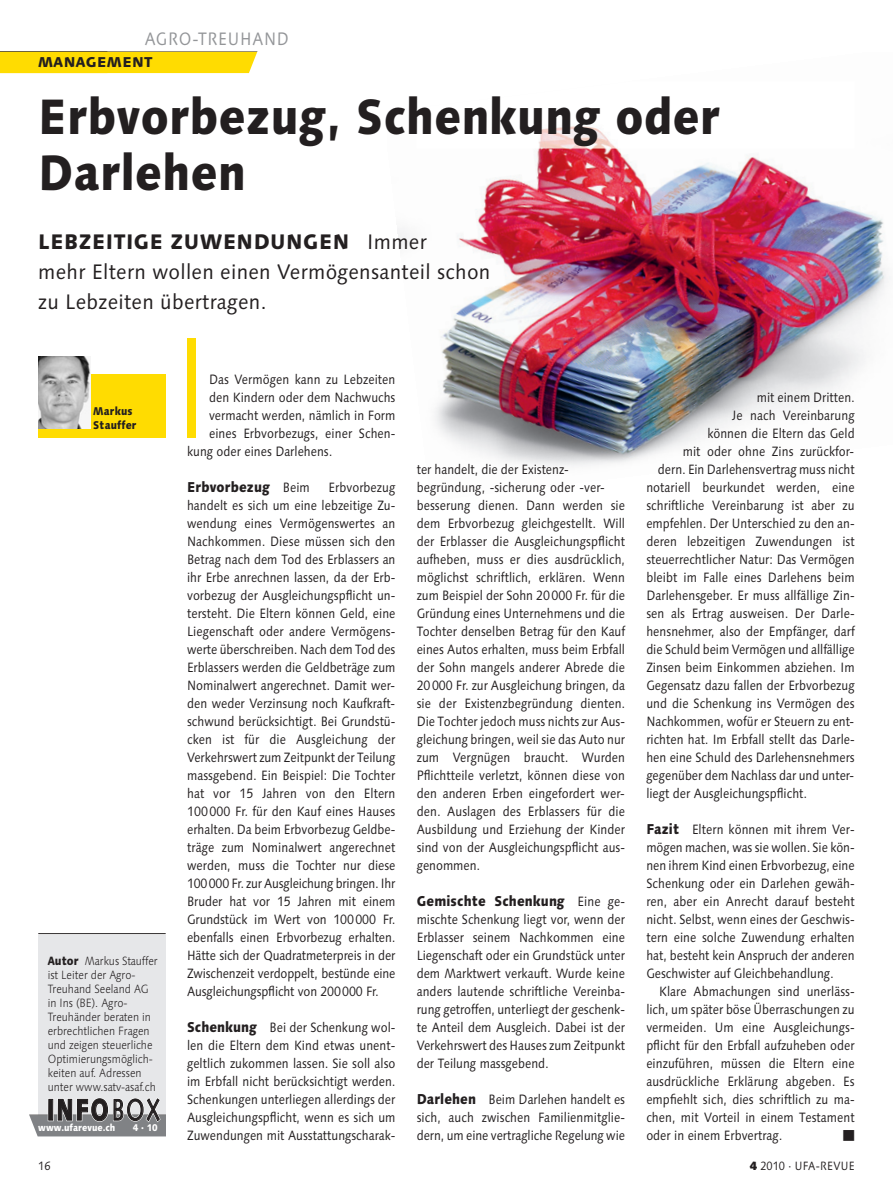
<style>
.page{position:relative;width:893px;height:1191px;background:#fff}
.page>*{position:absolute;margin:0;border:0;box-sizing:border-box;transform-origin:0 0}
.t1{font:800 49.5px/55.5px "Linotype Syntax";letter-spacing:.01em;color:#231f20;scale:.88 1}
.t2{font:900 30px "Syntax";color:#231f20;scale:.7 1}
.t3{font:21px/30px "Linotype Syntax";letter-spacing:.015em;color:#231f20;scale:.95 1}
.t4{font:18px "Linotype Syntax";letter-spacing:.05em;color:#939598;scale:.88 1}
.t5{font:800 14.25px "Linotype Syntax";letter-spacing:.01em;color:#231f20;scale:.88 1}
.t6{font:800 14.25px "Linotype Syntax";letter-spacing:.01em;color:#231f20}
.t7{font:13.5px/18px "Linotype Syntax";color:#231f20;text-align:justify;scale:.88 1}
.t8{font:13.5px "Universal Newswith Comm Pi";color:#231f20}
.t9{font:300 12px/14px "Linotype Syntax";color:#231f20;scale:.88 1}
.t10{font:12px "Linotype Syntax";letter-spacing:.035em;color:#231f20;scale:.88 1}
.t11{font:12px "Linotype Syntax";letter-spacing:.015em;color:#231f20;scale:.88 1}
.t12{font:800 11.25px/13.5px "Linotype Syntax";letter-spacing:.015em;color:#231f20;scale:.88 1}
.t13{font:800 9.75px "Linotype Syntax";color:#fff;scale:.88 1}
.s1{font-weight:800}
.s2{font-weight:400}
.s3{font-weight:400;font-size:13.5px}
.s4{font-weight:800;font-size:14.25px}
.s5{font-weight:900}
</style>
<div class="page">
<img style="left:397px;top:148px;width:493px;height:318px">
<img style="left:539px;top:126px;width:77px;height:22px">
<hr style="left:0;top:51px;width:257px;height:1px;background:#231f20">
<div style="left:0;top:52px;width:257px;height:21px;background:#ffdc01"></div>
<div style="left:38px;top:375px;width:128px;height:63px;background:#ffdc01"></div>
<img style="left:38px;top:357px;width:52px;height:72px">
<div style="left:187px;top:339px;width:9px;height:99px;background:#ffdc01"></div>
<div style="left:38px;top:935px;width:128px;height:197px;background:#e6e7e9"></div>
<hr style="left:38px;top:933px;width:128px;height:1px;background:#231f20">
<div style="left:29px;top:1115px;width:137px;height:21px;background:#808285"></div>
<hr style="left:29px;top:1114px;width:137px;height:1px;background:#231f20">
<h3 class="t4" style="left:145px;top:32px;width:165px">AGRO-TREUHAND</h3>
<p class="t6" style="left:38px;top:55px;width:116px">MANAGEMENT</p>
<h1 class="t1" style="left:38px;top:95px;width:776px">Erbvorbezug, Schenkung oder<br>Darlehen</h1>
<h3 class="t3" style="left:38px;top:229px;width:477px"><span class="s1">LEBZEITIGE ZUWENDUNGEN</span> Immer<br>mehr Eltern wollen einen Vermögensanteil schon zu Lebzeiten übertragen.</h3>
<p class="t12" style="left:93px;top:406px;width:51px">Markus<br>Stauffer</p>
<p class="t9" style="left:48px;top:955px;width:126px"><span class="s1">Autor</span> Markus Stauffer ist Leiter der Agro-<br>Treuhand Seeland AG in Ins (BE). Agro-<br>Treuhänder beraten in erbrechtlichen Fragen und zeigen steuerliche<br>Optimierungsmöglich&shy;keiten auf. Adressen unter www.satv-asaf.ch</p>
<h2 class="t2" style="left:47px;top:1097px;width:162px">INFO<span class="s2">BOX</span></h2>
<p class="t13" style="left:38px;top:1123px;width:89px">www.ufarevue.ch</p>
<p class="t13" style="left:133px;top:1123px;width:30px">4 · 10</p>
<p class="t7" style="left:209px;top:371px;width:213px">Das Vermögen kann zu Lebzeiten</p>
<p class="t7" style="left:209px;top:389px;width:213px">den Kindern oder dem Nachwuchs</p>
<p class="t7" style="left:209px;top:407px;width:213px">vermacht werden, nämlich in Form</p>
<p class="t7" style="left:209px;top:425px;width:213px">eines Erbvorbezugs, einer Schen-</p>
<p class="t7" style="left:187px;top:443px;width:166px">kung oder eines Darlehens.</p>
<p class="t5" style="left:187px;top:480px;width:141px">Erbvorbezug <span class="s3">Beim</span></p>
<p class="t7" style="left:187px;top:479px;width:238px;text-indent:141px">Erbvorbezug handelt es sich um eine lebzeitige Zu&shy;wendung eines Vermögenswertes an Nachkommen. Diese müssen sich den Betrag nach dem Tod des Erblassers an ihr Erbe anrechnen lassen, da der Erb&shy;vorbezug der Ausgleichungspflicht un&shy;tersteht. Die Eltern können Geld, eine Liegenschaft oder andere Vermögens&shy;werte überschreiben. Nach dem Tod des Erblassers werden die Geldbeträge zum Nominalwert angerechnet. Damit wer&shy;den weder Verzinsung noch Kaufkraft&shy;schwund berücksichtigt. Bei Grundstü&shy;cken ist für die Ausgleichung der Verkehrswert zum Zeitpunkt der Teilung massgebend. Ein Beispiel: Die Tochter hat vor 15 Jahren von den Eltern 100000 Fr. für den Kauf eines Hauses erhalten. Da beim Erbvorbezug Geldbe&shy;träge zum Nominalwert angerechnet werden, muss die Tochter nur diese 100000 Fr. zur Ausgleichung bringen. Ihr Bruder hat vor 15 Jahren mit einem Grundstück im Wert von 100000 Fr. ebenfalls einen Erbvorbezug erhalten.<br>Hätte sich der Quadratmeterpreis in der Zwischenzeit verdoppelt, bestünde eine Ausgleichungspflicht von 200000 Fr.</p>
<p class="t7" style="left:187px;top:1019px;width:238px"><span class="s4">Schenkung</span> Bei der Schenkung wol&shy;len die Eltern dem Kind etwas unent&shy;geltlich zukommen lassen. Sie soll also im Erbfall nicht berücksichtigt werden.<br>Schenkungen unterliegen allerdings der Ausgleichungspflicht, wenn es sich um Zuwendungen mit Ausstattungscharak-</p>
<p class="t7" style="left:417px;top:461px;width:238px;text-align:left">ter handelt, die der Existenz&shy;begründung, -sicherung oder -ver&shy;besserung dienen. Dann werden sie dem Erbvorbezug gleichgestellt. Will der Erblasser die Ausgleichungspflicht aufheben, muss er dies ausdrücklich, möglichst schriftlich, erklären. Wenn zum Beispiel der Sohn 20000 Fr. für die Gründung eines Unternehmens und die Tochter denselben Betrag für den Kauf eines Autos erhalten, muss beim Erbfall der Sohn mangels anderer Abrede die 20000 Fr. zur Ausgleichung bringen, da sie der Existenzbegründung dienten.<br>Die Tochter jedoch muss nichts zur Aus&shy;gleichung bringen, weil sie das Auto nur zum Vergnügen braucht. Wurden Pflichtteile verletzt, können diese von den anderen Erben eingefordert wer&shy;den. Auslagen des Erblassers für die Ausbildung und Erziehung der Kinder sind von der Ausgleichungspflicht aus&shy;genommen.</p>
<p class="t5" style="left:417px;top:894px;width:238px">Gemischte Schenkung <span class="s3">Eine ge-</span></p>
<p class="t7" style="left:417px;top:911px;width:238px">mischte Schenkung liegt vor, wenn der Erblasser seinem Nachkommen eine Liegenschaft oder ein Grundstück unter dem Marktwert verkauft. Wurde keine anders lautende schriftliche Vereinba&shy;rung getroffen, unterliegt der geschenk&shy;te Anteil dem Ausgleich. Dabei ist der Verkehrswert des Hauses zum Zeitpunkt der Teilung massgebend.</p>
<p class="t7" style="left:417px;top:1091px;width:238px"><span class="s4">Darlehen</span> Beim Darlehen handelt es sich, auch zwischen Familienmitglie&shy;dern, um eine vertragliche Regelung wie</p>
<p class="t7" style="left:757px;top:389px;width:113px">mit einem Dritten.</p>
<p class="t7" style="left:732px;top:407px;width:141px">Je nach Vereinbarung</p>
<p class="t7" style="left:707px;top:425px;width:169px">können die Eltern das Geld</p>
<p class="t7" style="left:683px;top:443px;width:196px">mit oder ohne Zins zurückfor-</p>
<p class="t7" style="left:658px;top:461px;width:225px">dern. Ein Darlehensvertrag muss nicht</p>
<p class="t7" style="left:646px;top:479px;width:238px">notariell beurkundet werden, eine</p>
<p class="t7" style="left:646px;top:497px;width:238px">schriftliche Vereinbarung ist aber zu</p>
<p class="t7" style="left:646px;top:515px;width:238px">empfehlen. Der Unterschied zu den an-</p>
<p class="t7" style="left:646px;top:533px;width:238px">deren lebzeitigen Zuwendungen ist</p>
<p class="t7" style="left:646px;top:551px;width:238px">steuerrechtlicher Natur: Das Vermögen</p>
<p class="t7" style="left:646px;top:569px;width:238px">bleibt im Falle eines Darlehens beim</p>
<p class="t7" style="left:646px;top:587px;width:238px">Darlehensgeber. Er muss allfällige Zin-</p>
<p class="t7" style="left:646px;top:605px;width:238px">sen als Ertrag ausweisen. Der Darle-</p>
<p class="t7" style="left:646px;top:623px;width:238px">hensnehmer, also der Empfänger, darf</p>
<p class="t7" style="left:646px;top:641px;width:238px">die Schuld beim Vermögen und allfällige</p>
<p class="t7" style="left:646px;top:659px;width:238px">Zinsen beim Einkommen abziehen. Im</p>
<p class="t7" style="left:646px;top:677px;width:238px">Gegensatz dazu fallen der Erbvorbezug</p>
<p class="t7" style="left:646px;top:695px;width:238px">und die Schenkung ins Vermögen des</p>
<p class="t7" style="left:646px;top:713px;width:238px">Nachkommen, wofür er Steuern zu ent-</p>
<p class="t7" style="left:646px;top:731px;width:238px">richten hat. Im Erbfall stellt das Darle-</p>
<p class="t7" style="left:646px;top:749px;width:238px">hen eine Schuld des Darlehensnehmers</p>
<p class="t7" style="left:646px;top:767px;width:238px">gegenüber dem Nachlass dar und unter-</p>
<p class="t7" style="left:646px;top:785px;width:184px">liegt der Ausgleichungspflicht.</p>
<p class="t7" style="left:646px;top:821px;width:238px"><span class="s4">Fazit</span> Eltern können mit ihrem Ver&shy;mögen machen, was sie wollen. Sie kön&shy;nen ihrem Kind einen Erbvorbezug, eine Schenkung oder ein Darlehen gewäh&shy;ren, aber ein Anrecht darauf besteht nicht. Selbst, wenn eines der Geschwis&shy;tern eine solche Zuwendung erhalten hat, besteht kein Anspruch der anderen Geschwister auf Gleichbehandlung.</p>
<p class="t7" style="left:646px;top:983px;width:238px;text-indent:13px">Klare Abmachungen sind unerläss&shy;lich, um später böse Überraschungen zu vermeiden. Um eine Ausgleichungs&shy;pflicht für den Erbfall aufzuheben oder einzuführen, müssen die Eltern eine ausdrückliche Erklärung abgeben. Es empfiehlt sich, dies schriftlich zu ma&shy;chen, mit Vorteil in einem Testament oder in einem Erbvertrag.</p>
<p class="t8" style="left:843px;top:1129px;width:14px">-</p>
<p class="t11" style="left:38px;top:1160px;width:16px">16</p>
<p class="t10" style="left:750px;top:1160px;width:121px"><span class="s5">4</span> 2010 · UFA-REVUE</p>
</div>
